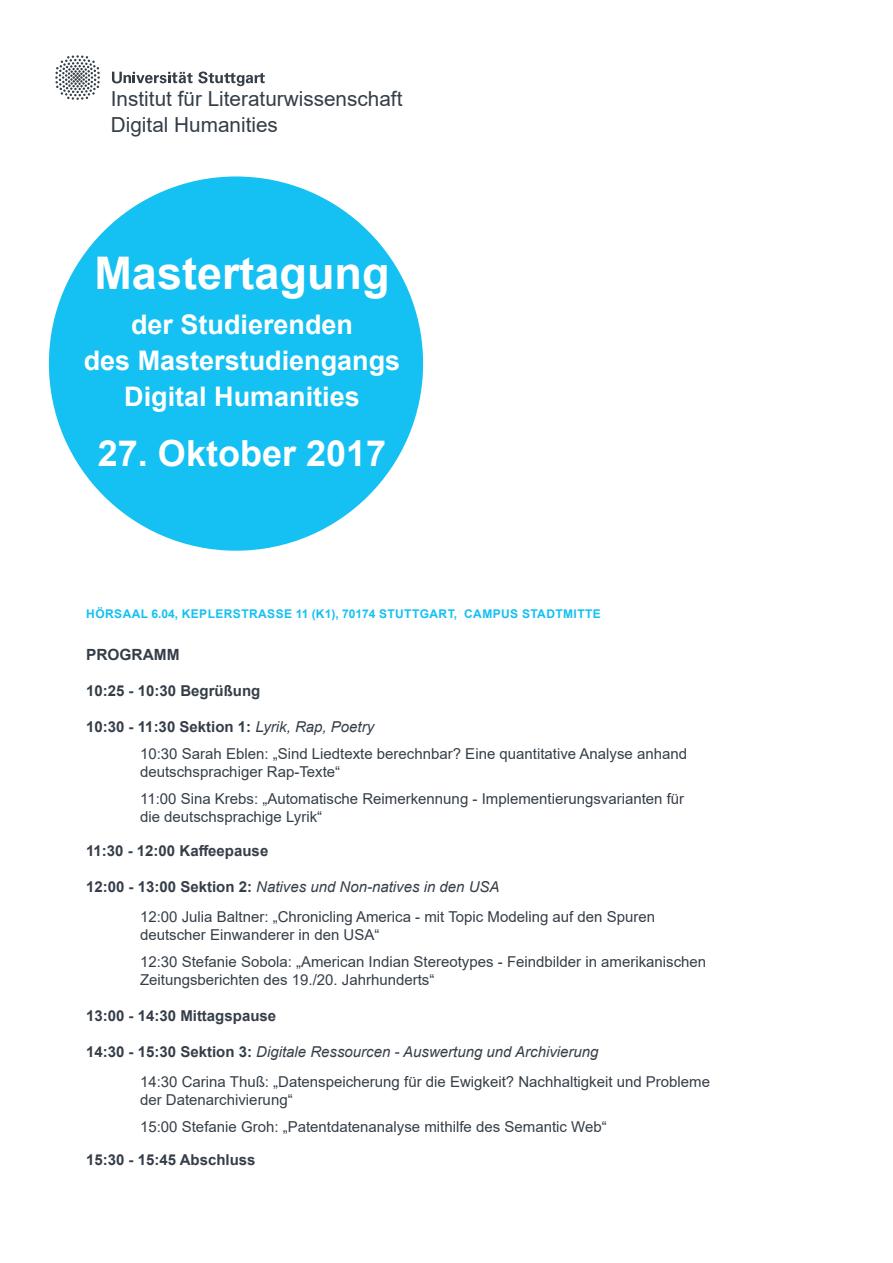
<style>
.page{position:relative;width:893px;height:1263px;background:#fff}
.page>*{position:absolute;margin:0;border:0;box-sizing:border-box;transform-origin:0 0}
.t1{font:700 45px "Arial";color:#fff}
.t2{font:700 36px "Arial";color:#fff}
.t3{font:700 27px "Arial";color:#fff}
.t4{font:20.7px/25.7px "Arial";color:#353e48}
.t5{font:700 15.45px "Arial";color:#353e48}
.t6{font:15px "Arial";color:#353e48}
.t7{font:700 15px "Arial";color:#353e48}
.t8{font:italic 15px "Arial";color:#353e48}
.t9{font:700 12px "Arial";letter-spacing:.035em;color:#15c0f2}
.s1{font-weight:400;font-style:italic}
.s2{font-weight:700;font-style:normal}
</style>
<div class="page">
<div style="left:49px;top:176px;width:374px;height:375px;background:#15c0f2;border-radius:50%"></div>
<svg style="left:55px;top:55px;width:45px;height:45px"></svg>
<svg style="left:112px;top:72px;width:153px;height:14px"></svg>
<p class="t4" style="left:111px;top:86px;width:293px">Institut für Literaturwissenschaft<br>Digital Humanities</p>
<p class="t1" style="left:94px;top:242px;width:297px">Mastertagung</p>
<p class="t3" style="left:131px;top:306px;width:224px">der Studierenden</p>
<p class="t3" style="left:84px;top:342px;width:318px">des Masterstudiengangs</p>
<p class="t3" style="left:124px;top:378px;width:237px">Digital Humanities</p>
<p class="t2" style="left:98px;top:428px;width:290px">27. Oktober 2017</p>
<p class="t9" style="left:86px;top:606px;width:516px">HÖRSAAL 6.04, KEPLERSTRASSE 11 (K1), 70174 STUTTGART, CAMPUS STADTMITTE</p>
<p class="t5" style="left:86px;top:643px;width:95px">PROGRAMM</p>
<p class="t7" style="left:86px;top:680px;width:176px">10:25 - 10:30 Begrüßung</p>
<p class="t7" style="left:86px;top:716px;width:290px">10:30 - 11:30 Sektion 1: <span class="s1">Lyrik, Rap, Poetry</span></p>
<p class="t6" style="left:140px;top:743px;width:549px">10:30 Sarah Eblen: „Sind Liedtexte berechnbar? Eine quantitative Analyse anhand</p>
<p class="t6" style="left:140px;top:761px;width:202px">deutschsprachiger Rap-Texte“</p>
<p class="t6" style="left:140px;top:788px;width:546px">11:00 Sina Krebs: „Automatische Reimerkennung - Implementierungsvarianten für</p>
<p class="t6" style="left:140px;top:806px;width:184px">die deutschsprachige Lyrik“</p>
<p class="t7" style="left:86px;top:840px;width:184px">11:30 - 12:00 Kaffeepause</p>
<p class="t8" style="left:86px;top:877px;width:415px"><span class="s2">12:00 - 13:00 Sektion 2:</span> Natives und Non-natives in den USA</p>
<p class="t6" style="left:140px;top:906px;width:516px">12:00 Julia Baltner: „Chronicling America - mit Topic Modeling auf den Spuren</p>
<p class="t6" style="left:140px;top:924px;width:241px">deutscher Einwanderer in den USA“</p>
<p class="t6" style="left:140px;top:951px;width:568px">12:30 Stefanie Sobola: „American Indian Stereotypes - Feindbilder in amerikanischen</p>
<p class="t6" style="left:140px;top:969px;width:296px">Zeitungsberichten des 19./20. Jahrhunderts“</p>
<p class="t7" style="left:86px;top:1005px;width:192px">13:00 - 14:30 Mittagspause</p>
<p class="t8" style="left:86px;top:1042px;width:514px"><span class="s2">14:30 - 15:30 Sektion 3:</span> Digitale Ressourcen - Auswertung und Archivierung</p>
<p class="t6" style="left:140px;top:1071px;width:571px">14:30 Carina Thuß: „Datenspeicherung für die Ewigkeit? Nachhaltigkeit und Probleme</p>
<p class="t6" style="left:140px;top:1089px;width:154px">der Datenarchivierung“</p>
<p class="t6" style="left:140px;top:1116px;width:468px">15:00 Stefanie Groh: „Patentdatenanalyse mithilfe des Semantic Web“</p>
<p class="t7" style="left:86px;top:1149px;width:171px">15:30 - 15:45 Abschluss</p>
</div>
